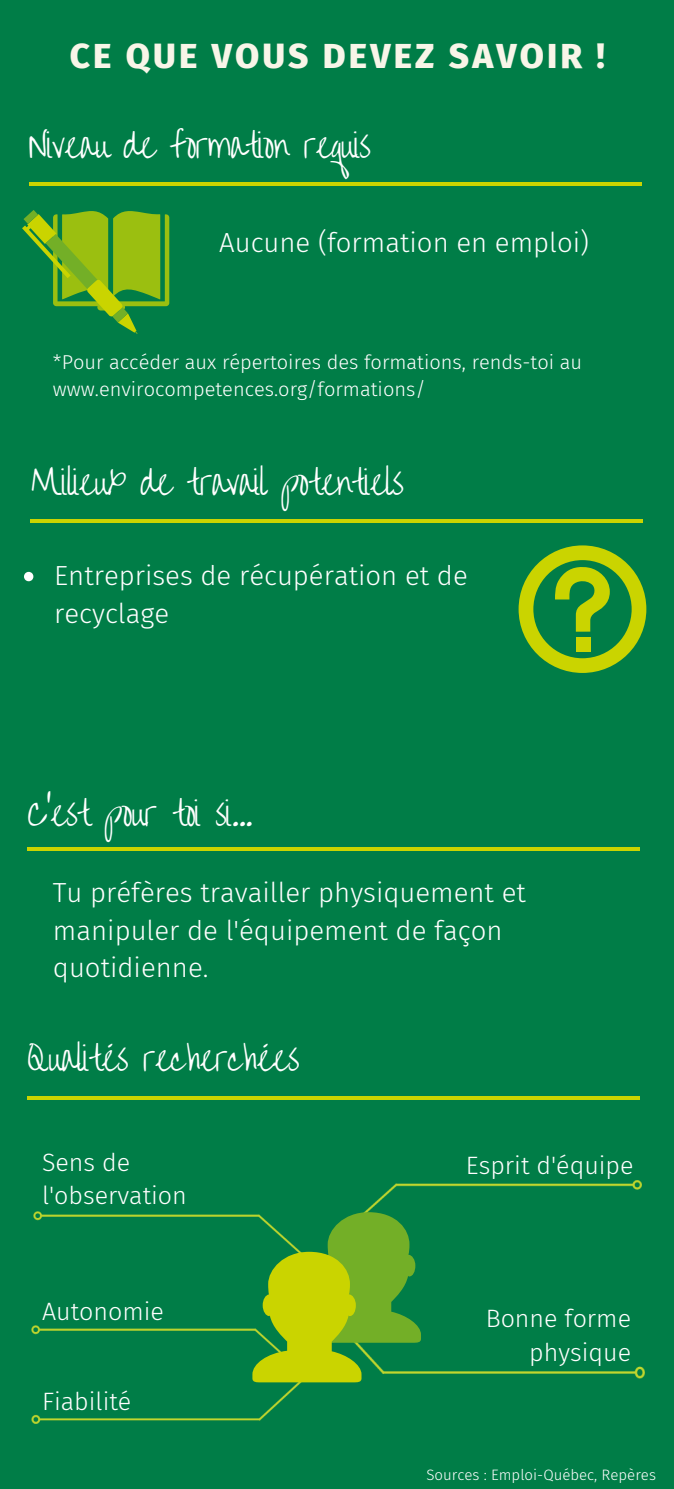
<style>
.page{position:relative;width:674px;height:1489px;background:#fff}
.page>*{position:absolute;margin:0;border:0;box-sizing:border-box;transform-origin:0 0}
.t1{font:800 35px "Fira Sans";letter-spacing:.09em;color:#f8f5e8}
.t2{font:32.5px "Overthe Rainbow";letter-spacing:-.035em;color:#fff}
.t3{font:300 27.5px/37.5px "Fira Sans";color:#fff}
.t4{font:300 25px/33.8px "Fira Sans";color:#fff;text-align:right}
.t5{font:300 20px/26.2px "Fira Sans";color:#fff}
.t6{font:300 15px "Fira Sans";color:#fff}
</style>
<div class="page">
<div style="left:0;top:0;width:673px;height:1489px;background:#007d47"></div>
<hr style="left:29px;top:182px;width:612px;height:4px;background:#cad400">
<hr style="left:28px;top:847px;width:611px;height:4px;background:#cad400">
<img style="left:420px;top:1331px;width:223px;height:47px">
<img style="left:364px;top:1180px;width:277px;height:32px">
<img style="left:33px;top:1211px;width:219px;height:10px">
<img style="left:31px;top:1382px;width:283px;height:41px">
<img style="left:31px;top:1325px;width:221px;height:10px">
<svg style="left:252px;top:1212px;width:168px;height:170px"></svg>
<svg style="left:22px;top:210px;width:147px;height:124px"></svg>
<svg style="left:518px;top:545px;width:128px;height:128px"></svg>
<div style="left:575px;top:637px;width:15px;height:15px;background:#cad400"></div>
<hr style="left:30px;top:519px;width:612px;height:4px;background:#cad400">
<svg style="left:24px;top:572px;width:9px;height:9px"></svg>
<hr style="left:28px;top:1096px;width:611px;height:4px;background:#cad400">
<p class="t1" style="left:70px;top:35px;width:536px">CE QUE VOUS DEVEZ SAVOIR !</p>
<p class="t2" style="left:29px;top:128px;width:343px">Niveau de formation requis</p>
<p class="t3" style="left:219px;top:224px;width:371px">Aucune (formation en emploi)</p>
<p class="t5" style="left:53px;top:350px;width:530px">*Pour accéder aux répertoires des formations, rends-toi au www.envirocompetences.org/formations/</p>
<p class="t2" style="left:31px;top:465px;width:374px">Milieux de travail potentiels</p>
<p class="t3" style="left:54px;top:557px;width:415px">Entreprises de récupération et de recyclage</p>
<p class="t2" style="left:28px;top:795px;width:226px">C'est pour toi si...</p>
<p class="t3" style="left:53px;top:874px;width:474px">Tu préfères travailler physiquement et manipuler de l'équipement de façon quotidienne.</p>
<p class="t2" style="left:28px;top:1041px;width:273px">Qualités recherchées</p>
<p class="t4" style="left:42px;top:1145px;width:146px;text-align:left">Sens de l'observation</p>
<p class="t4" style="left:42px;top:1294px;width:123px">Autonomie</p>
<p class="t4" style="left:42px;top:1384px;width:91px">Fiabilité</p>
<p class="t4" style="left:465px;top:1149px;width:169px">Esprit d'équipe</p>
<p class="t4" style="left:485px;top:1301px;width:147px">Bonne forme physique</p>
<p class="t6" style="left:426px;top:1465px;width:231px">Sources : Emploi-Québec, Repères</p>
</div>
